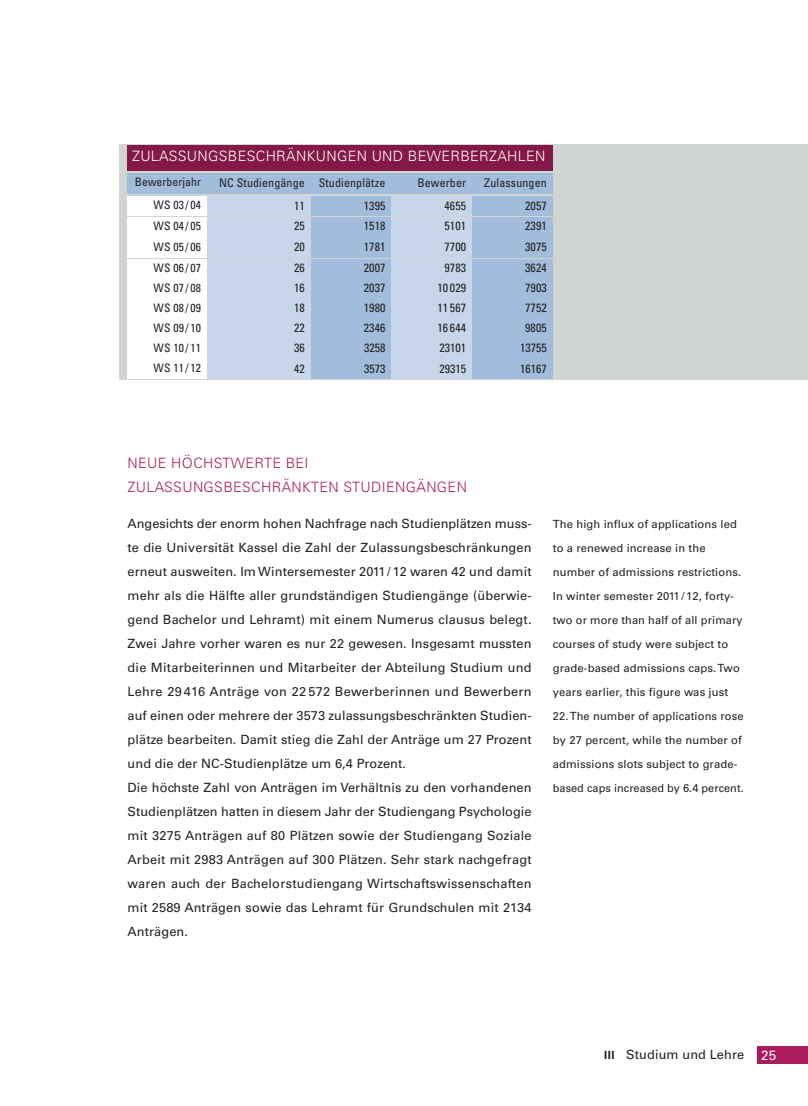
<style>
.page{position:relative;width:808px;height:1106px;background:#fff}
.page>*{position:absolute;margin:0;border:0;box-sizing:border-box;transform-origin:0 0}
.t1{font:300 14.25px/24px "Univers LT";letter-spacing:.025em;color:#aa1b5b}
.t2{font:300 14.25px "Univers LT";letter-spacing:.025em;color:#fff}
.t3{font:13.5px "Univers LT";color:#fff}
.t4{font:12.75px/24px "Univers LT";letter-spacing:.01em;color:#222221}
.t5{font:condensed 12px "Univers LT";letter-spacing:.01em;color:#222221}
.t6{font:condensed 11.7px "Univers LT";letter-spacing:.01em;color:#222221}
.t7{font:11.25px/24px "Univers LT";letter-spacing:.01em;color:#222221}
.s1{font-weight:700;font-size:11.25px}
</style>
<div class="page">
<div style="left:757px;top:1046px;width:51px;height:17px;background:#aa1b5b"></div>
<div style="left:119px;top:145px;width:689px;height:235px;background:#d1d5d2"></div>
<div style="left:128px;top:145px;width:425px;height:25px;background:#841847"></div>
<div style="left:128px;top:173px;width:79px;height:20px;background:#a2bcdb"></div>
<div style="left:207px;top:173px;width:104px;height:20px;background:#a2bcdb"></div>
<div style="left:311px;top:173px;width:80px;height:20px;background:#a2bcdb"></div>
<div style="left:391px;top:173px;width:81px;height:20px;background:#a2bcdb"></div>
<div style="left:472px;top:173px;width:81px;height:20px;background:#a2bcdb"></div>
<div style="left:128px;top:196px;width:79px;height:20px;background:#fff"></div>
<div style="left:207px;top:196px;width:104px;height:20px;background:#c7d7e9"></div>
<div style="left:311px;top:196px;width:80px;height:20px;background:#a2bcdb"></div>
<div style="left:391px;top:196px;width:81px;height:20px;background:#c7d7e9"></div>
<div style="left:472px;top:196px;width:81px;height:20px;background:#a2bcdb"></div>
<div style="left:128px;top:217px;width:79px;height:20px;background:#fff"></div>
<div style="left:207px;top:217px;width:104px;height:20px;background:#c7d7e9"></div>
<div style="left:311px;top:217px;width:80px;height:20px;background:#a2bcdb"></div>
<div style="left:391px;top:217px;width:81px;height:20px;background:#c7d7e9"></div>
<div style="left:472px;top:217px;width:81px;height:20px;background:#a2bcdb"></div>
<div style="left:128px;top:238px;width:79px;height:20px;background:#fff"></div>
<div style="left:207px;top:238px;width:104px;height:20px;background:#c7d7e9"></div>
<div style="left:311px;top:238px;width:80px;height:20px;background:#a2bcdb"></div>
<div style="left:391px;top:238px;width:81px;height:20px;background:#c7d7e9"></div>
<div style="left:472px;top:238px;width:81px;height:20px;background:#a2bcdb"></div>
<div style="left:128px;top:259px;width:79px;height:20px;background:#fff"></div>
<div style="left:207px;top:259px;width:104px;height:20px;background:#c7d7e9"></div>
<div style="left:311px;top:259px;width:80px;height:20px;background:#a2bcdb"></div>
<div style="left:391px;top:259px;width:81px;height:20px;background:#c7d7e9"></div>
<div style="left:472px;top:259px;width:81px;height:20px;background:#a2bcdb"></div>
<div style="left:128px;top:279px;width:79px;height:20px;background:#fff"></div>
<div style="left:207px;top:279px;width:104px;height:20px;background:#c7d7e9"></div>
<div style="left:311px;top:279px;width:80px;height:20px;background:#a2bcdb"></div>
<div style="left:391px;top:279px;width:81px;height:20px;background:#c7d7e9"></div>
<div style="left:472px;top:279px;width:81px;height:20px;background:#a2bcdb"></div>
<div style="left:128px;top:299px;width:79px;height:20px;background:#fff"></div>
<div style="left:207px;top:299px;width:104px;height:20px;background:#c7d7e9"></div>
<div style="left:311px;top:299px;width:80px;height:20px;background:#a2bcdb"></div>
<div style="left:391px;top:299px;width:81px;height:20px;background:#c7d7e9"></div>
<div style="left:472px;top:299px;width:81px;height:20px;background:#a2bcdb"></div>
<div style="left:128px;top:319px;width:79px;height:20px;background:#fff"></div>
<div style="left:207px;top:319px;width:104px;height:20px;background:#c7d7e9"></div>
<div style="left:311px;top:319px;width:80px;height:20px;background:#a2bcdb"></div>
<div style="left:391px;top:319px;width:81px;height:20px;background:#c7d7e9"></div>
<div style="left:472px;top:319px;width:81px;height:20px;background:#a2bcdb"></div>
<div style="left:128px;top:339px;width:79px;height:20px;background:#fff"></div>
<div style="left:207px;top:339px;width:104px;height:20px;background:#c7d7e9"></div>
<div style="left:311px;top:339px;width:80px;height:20px;background:#a2bcdb"></div>
<div style="left:391px;top:339px;width:81px;height:20px;background:#c7d7e9"></div>
<div style="left:472px;top:339px;width:81px;height:20px;background:#a2bcdb"></div>
<div style="left:128px;top:360px;width:79px;height:19px;background:#fff"></div>
<div style="left:207px;top:360px;width:104px;height:19px;background:#c7d7e9"></div>
<div style="left:311px;top:360px;width:80px;height:19px;background:#a2bcdb"></div>
<div style="left:391px;top:360px;width:81px;height:19px;background:#c7d7e9"></div>
<div style="left:472px;top:360px;width:81px;height:19px;background:#a2bcdb"></div>
<p class="t2" style="left:132px;top:151px;width:415px">ZULASSUNGSBESCHRÄNKUNGEN UND BEWERBERZAHLEN</p>
<p class="t6" style="left:135px;top:178px;width:68px">Bewerberjahr</p>
<p class="t5" style="left:219px;top:178px;width:168px">NC Studiengänge Studienplätze</p>
<p class="t5" style="left:417px;top:178px;width:50px">Bewerber</p>
<p class="t5" style="left:484px;top:178px;width:64px">Zulassungen</p>
<p class="t6" style="left:154px;top:201px;width:49px">WS 03/04</p>
<p class="t5" style="left:294px;top:201px;width:12px">11</p>
<p class="t5" style="left:364px;top:201px;width:23px">1395</p>
<p class="t5" style="left:444px;top:201px;width:23px">4655</p>
<p class="t5" style="left:525px;top:201px;width:23px">2057</p>
<p class="t6" style="left:154px;top:222px;width:49px">WS 04/05</p>
<p class="t5" style="left:294px;top:222px;width:12px">25</p>
<p class="t5" style="left:364px;top:222px;width:23px">1518</p>
<p class="t5" style="left:444px;top:222px;width:23px">5101</p>
<p class="t5" style="left:525px;top:222px;width:23px">2391</p>
<p class="t6" style="left:154px;top:242px;width:49px">WS 05/06</p>
<p class="t5" style="left:294px;top:242px;width:12px">20</p>
<p class="t5" style="left:364px;top:242px;width:23px">1781</p>
<p class="t5" style="left:444px;top:242px;width:23px">7700</p>
<p class="t5" style="left:525px;top:242px;width:23px">3075</p>
<p class="t6" style="left:154px;top:263px;width:49px">WS 06/07</p>
<p class="t5" style="left:294px;top:263px;width:12px">26</p>
<p class="t5" style="left:364px;top:263px;width:23px">2007</p>
<p class="t5" style="left:444px;top:263px;width:23px">9783</p>
<p class="t5" style="left:525px;top:263px;width:23px">3624</p>
<p class="t6" style="left:154px;top:284px;width:49px">WS 07/08</p>
<p class="t5" style="left:294px;top:283px;width:12px">16</p>
<p class="t5" style="left:364px;top:283px;width:23px">2037</p>
<p class="t5" style="left:437px;top:283px;width:30px">10 029</p>
<p class="t5" style="left:525px;top:283px;width:23px">7903</p>
<p class="t6" style="left:154px;top:304px;width:49px">WS 08/09</p>
<p class="t5" style="left:294px;top:303px;width:12px">18</p>
<p class="t5" style="left:364px;top:303px;width:23px">1980</p>
<p class="t5" style="left:437px;top:303px;width:30px">11 567</p>
<p class="t5" style="left:525px;top:303px;width:23px">7752</p>
<p class="t6" style="left:154px;top:324px;width:49px">WS 09/10</p>
<p class="t5" style="left:294px;top:324px;width:12px">22</p>
<p class="t5" style="left:364px;top:324px;width:23px">2346</p>
<p class="t5" style="left:437px;top:324px;width:30px">16 644</p>
<p class="t5" style="left:525px;top:324px;width:23px">9805</p>
<p class="t6" style="left:154px;top:344px;width:49px">WS 10/11</p>
<p class="t5" style="left:294px;top:344px;width:12px">36</p>
<p class="t5" style="left:364px;top:344px;width:23px">3258</p>
<p class="t5" style="left:439px;top:344px;width:28px">23101</p>
<p class="t5" style="left:520px;top:344px;width:28px">13755</p>
<p class="t6" style="left:154px;top:364px;width:49px">WS 11/12</p>
<p class="t5" style="left:294px;top:364px;width:12px">42</p>
<p class="t5" style="left:364px;top:364px;width:23px">3573</p>
<p class="t5" style="left:439px;top:364px;width:28px">29315</p>
<p class="t5" style="left:520px;top:364px;width:28px">16167</p>
<p class="t1" style="left:128px;top:452px;width:341px">NEUE HÖCHSTWERTE BEI<br>ZULASSUNGSBESCHRÄNKTEN STUDIENGÄNGEN</p>
<p class="t4" style="left:128px;top:513px;width:406px">Angesichts der enorm hohen Nachfrage nach Studienplätzen muss&shy;te die Universität Kassel die Zahl der Zulassungsbeschränkungen erneut ausweiten. Im Wintersemester 2011 / 12 waren 42 und damit mehr als die Hälfte aller grundständigen Studiengänge (überwie&shy;gend Bachelor und Lehramt) mit einem Numerus clausus belegt.<br>Zwei Jahre vorher waren es nur 22 gewesen. Insgesamt mussten die Mitarbeiterinnen und Mitarbeiter der Abteilung Studium und Lehre 29 416 Anträge von 22 572 Bewerberinnen und Bewerbern auf einen oder mehrere der 3573 zulassungsbeschränkten Studien&shy;plätze bearbeiten. Damit stieg die Zahl der Anträge um 27 Prozent und die der NC-Studienplätze um 6,4 Prozent.<br>Die höchste Zahl von Anträgen im Verhältnis zu den vorhandenen Studienplätzen hatten in diesem Jahr der Studiengang Psychologie mit 3275 Anträgen auf 80 Plätzen sowie der Studiengang Soziale Arbeit mit 2983 Anträgen auf 300 Plätzen. Sehr stark nachgefragt waren auch der Bachelorstudiengang Wirtschaftswissenschaften mit 2589 Anträgen sowie das Lehramt für Grundschulen mit 2134<br>Anträgen.</p>
<p class="t7" style="left:553px;top:513px;width:192px">The high influx of applications led to a renewed increase in the number of admissions restrictions.<br>In winter semester 2011 / 12, forty&shy;two or more than half of all primary courses of study were subject to grade-based admissions caps.Two years earlier, this figure was just 22.The number of applications rose by 27 percent, while the number of admissions slots subject to grade&shy;based caps increased by 6.4 percent.</p>
<p class="t4" style="left:604px;top:1044px;width:141px"><span class="s1">III</span> Studium und Lehre</p>
<p class="t3" style="left:761px;top:1050px;width:16px">25</p>
</div>
